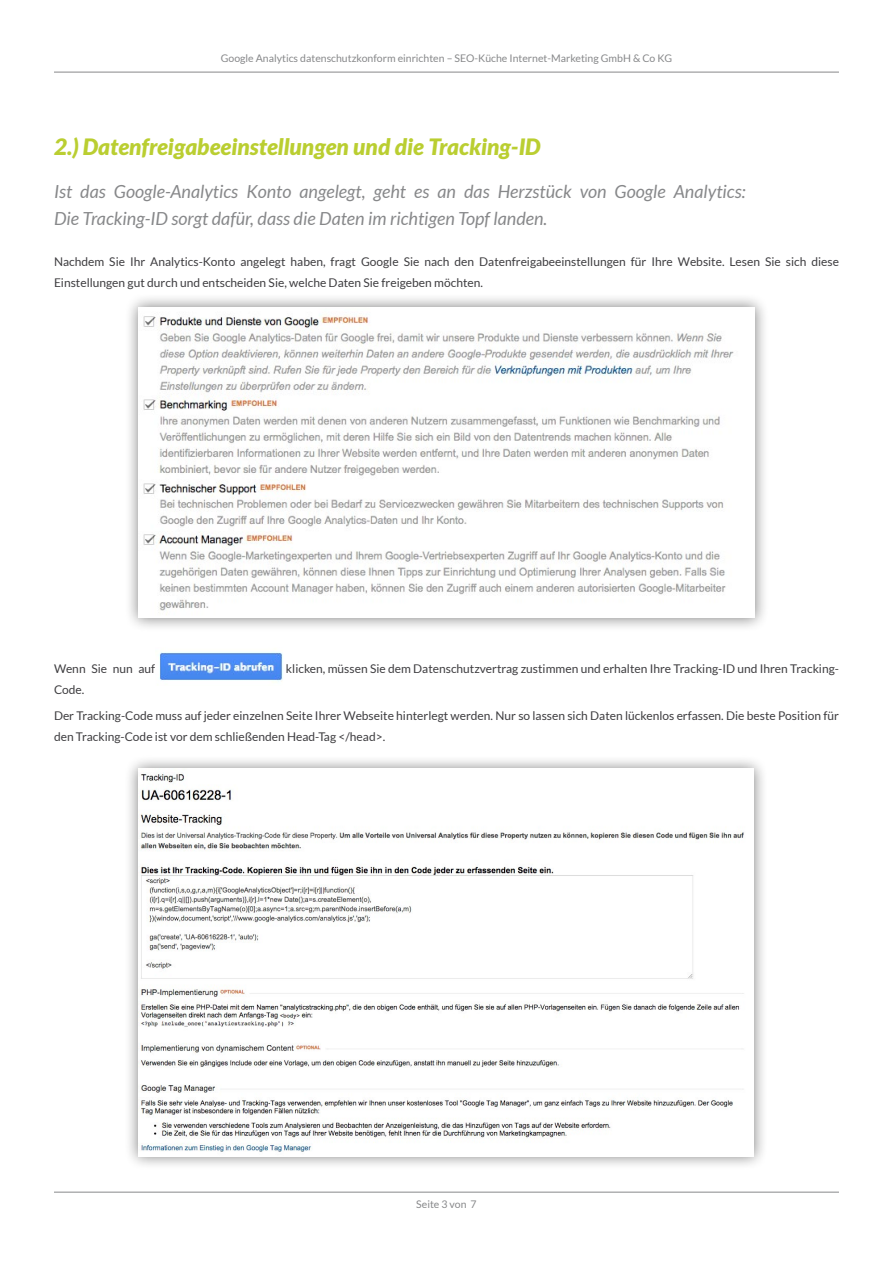
<style>
.page{position:relative;width:893px;height:1263px;background:#fff}
.page>*{position:absolute;margin:0;border:0;box-sizing:border-box;transform-origin:0 0}
.t1{font:italic 900 22.5px "Lato";color:#bace31}
.t2{font:italic 18px/27px "Lato";color:#87888a}
.t3{font:12px/21px "Lato";color:#3e3d40}
.t4{font:10.5px "Lato";color:#87888a}
</style>
<div class="page">
<hr style="left:54px;top:72px;width:785px;height:1px;background:#87888a">
<hr style="left:54px;top:1192px;width:785px;height:1px;background:#87888a">
<div style="left:124px;top:293px;width:645px;height:339px;background:#000;opacity:.5"></div>
<img style="left:138px;top:307px;width:617px;height:311px">
<img style="left:159px;top:652px;width:124px;height:30px">
<div style="left:124px;top:754px;width:644px;height:417px;background:#000;opacity:.5"></div>
<img style="left:138px;top:769px;width:616px;height:387px">
<p class="t4" style="left:221px;top:53px;width:453px">Google Analytics datenschutzkonform einrichten – SEO-Küche Internet-Marketing GmbH &amp; Co KG</p>
<h1 class="t1" style="left:54px;top:133px;width:488px">2.) Datenfreigabeeinstellungen und die Tracking-ID</h1>
<h2 class="t2" style="left:54px;top:179px;width:693px">Ist das Google-Analytics Konto angelegt, geht es an das Herzstück von Google Analytics:<br>Die Tracking-ID sorgt dafür, dass die Daten im richtigen Topf landen.</h2>
<p class="t3" style="left:54px;top:251px;width:786px">Nachdem Sie Ihr Analytics-Konto angelegt haben, fragt Google Sie nach den Datenfreigabeeinstellungen für Ihre Website. Lesen Sie sich diese<br>Einstellungen gut durch und entscheiden Sie, welche Daten Sie freigeben möchten.</p>
<p class="t3" style="left:54px;top:658px;width:103px">Wenn Sie nun auf</p>
<p class="t3" style="left:286px;top:658px;width:554px">klicken, müssen Sie dem Datenschutzvertrag zustimmen und erhalten Ihre Tracking-ID und Ihren Tracking-</p>
<p class="t3" style="left:54px;top:677px;width:786px;line-height:25.2px">Code.<br>Der Tracking-Code muss auf jeder einzelnen Seite Ihrer Webseite hinterlegt werden. Nur so lassen sich Daten lückenlos erfassen. Die beste Position für</p>
<p class="t3" style="left:54px;top:726px;width:333px">den Tracking-Code ist vor dem schließenden Head-Tag &lt;/head&gt;.</p>
<p class="t4" style="left:416px;top:1198px;width:62px">Seite 3 von 7</p>
</div>
